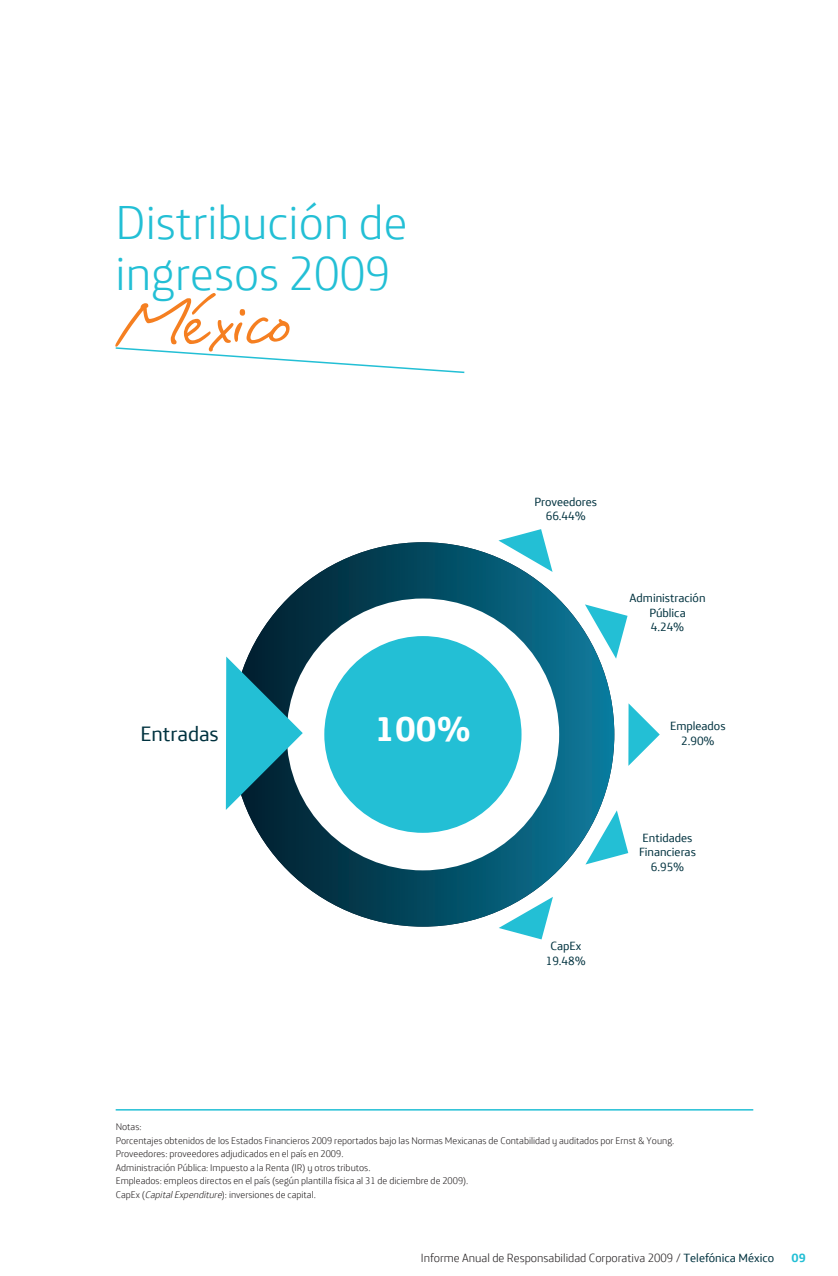
<style>
.page{position:relative;width:838px;height:1276px;background:#fff}
.page>*{position:absolute;margin:0;border:0;box-sizing:border-box;transform-origin:0 0}
.t1{font:75px "PT Script Zephyr";color:#f57f21}
.t2{font:300 48px/51px "Telefonica Headline";color:#23bfd5}
.t3{font:700 34.65px "Telefonica Text";color:#fff}
.t4{font:21px "Telefonica Text";letter-spacing:-.005em;color:#00323f}
.t5{font:12px/14.7px "Telefonica Text";letter-spacing:-.005em;color:#00323f;text-align:center}
.t6{font:300 12px "Telefonica Headline";color:#231f20}
.t7{font:700 12px "Telefonica Text";color:#23bfd5}
.t8{font:300 9.75px/13.5px "Telefonica Headline";color:#231f20}
.s1{font-style:italic}
.s2{font-family:"Telefonica Text";font-weight:400;color:#00323f}
</style>
<div class="page">
<div style="left:231px;top:542px;width:383px;height:384px;background:linear-gradient(to right,#031c29,#0a799a);border-radius:50%"></div>
<div style="left:287px;top:598px;width:272px;height:272px;background:#fff;border-radius:50%"></div>
<div style="left:324px;top:636px;width:197px;height:197px;background:#23bfd5;border-radius:50%"></div>
<svg style="left:226px;top:656px;width:77px;height:154px;background:#328d9e"></svg>
<svg style="left:628px;top:703px;width:31px;height:63px"></svg>
<svg style="left:585px;top:604px;width:42px;height:54px"></svg>
<svg style="left:498px;top:529px;width:54px;height:43px"></svg>
<svg style="left:499px;top:897px;width:54px;height:42px"></svg>
<svg style="left:585px;top:810px;width:43px;height:54px"></svg>
<svg style="left:115px;top:347px;width:350px;height:27px"></svg>
<hr style="left:116px;top:1109px;width:637px;height:1px;background:#23bfd5">
<h2 class="t2" style="left:116px;top:196px;width:293px">Distribución de ingresos 2009</h2>
<h1 class="t1" style="left:114px;top:292px;width:179px;rotate:-2deg">México</h1>
<h3 class="t4" style="left:140px;top:720px;width:80px">Entradas</h3>
<h3 class="t3" style="left:374px;top:706px;width:98px">100%</h3>
<p class="t5" style="left:534px;top:494px;width:64px">Proveedores<br>66.44%</p>
<p class="t5" style="left:629px;top:590px;width:77px">Administración<br>Pública<br>4.24%</p>
<p class="t5" style="left:546px;top:938px;width:42px">CapEx<br>19.48%</p>
<p class="t5" style="left:670px;top:718px;width:57px">Empleados<br>2.90%</p>
<p class="t5" style="left:639px;top:829px;width:58px">Entidades<br>Financieras<br>6.95%</p>
<p class="t8" style="left:116px;top:1119px;width:560px">Notas:<br>Porcentajes obtenidos de los Estados Financieros 2009 reportados bajo las Normas Mexicanas de Contabilidad y auditados por Ernst &amp; Young.<br>Proveedores: proveedores adjudicados en el país en 2009.<br>Administración Pública: Impuesto a la Renta (IR) y otros tributos.<br>Empleados: empleos directos en el país (según plantilla física al 31 de diciembre de 2009).<br>CapEx (<span class="s1">CapitalExpenditure</span>): inversiones de capital.</p>
<p class="t6" style="left:421px;top:1249px;width:355px">Informe Anual de Responsabilidad Corporativa 2009 / <span class="s2">Telefónica México</span></p>
<p class="t7" style="left:791px;top:1249px;width:16px">09</p>
</div>
